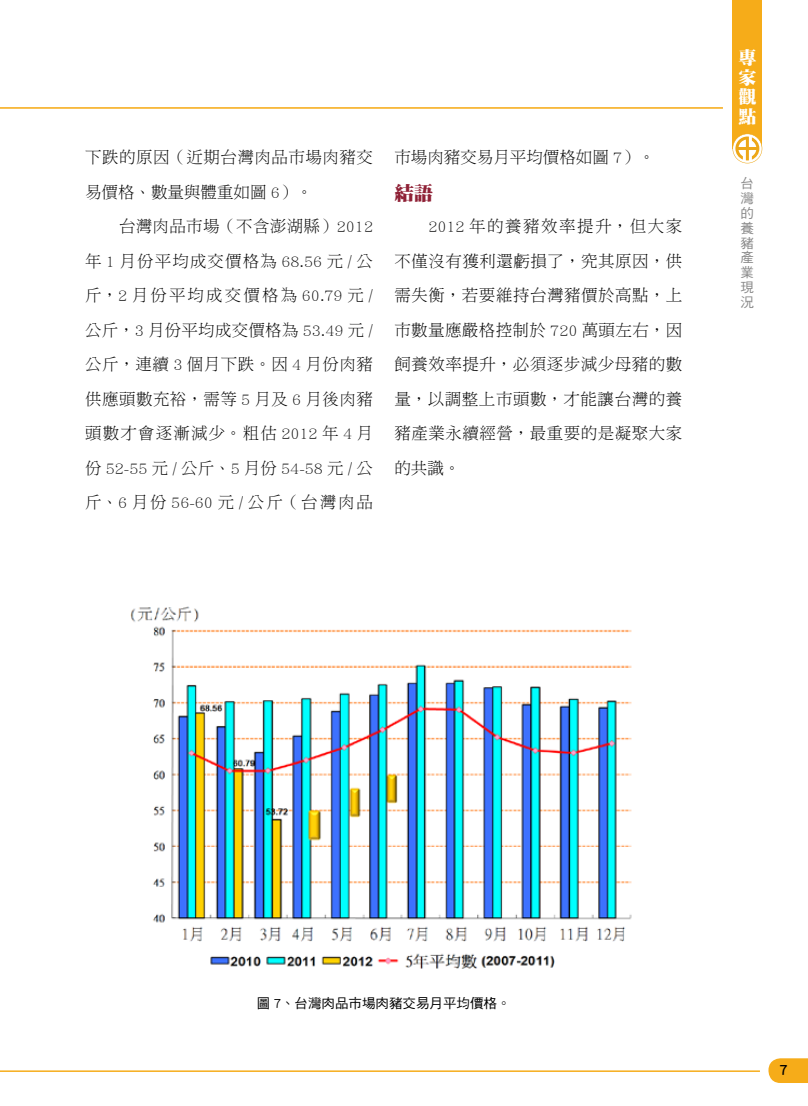
<style>
.page{position:relative;width:808px;height:1106px;background:#fff}
.page>*{position:absolute;margin:0;border:0;box-sizing:border-box;transform-origin:0 0}
.t1{font:19.5px "DF Ming Std W12";color:#8f2136}
.t2{font:18px/19.8px "DF Ming Std W12";color:#fff;text-align:justify}
.t3{font:16.5px/34.5px "DF Ming Std W3";letter-spacing:.03em;color:#000;text-align:justify}
.t4{font:16.5px "DF Ming Std W3";color:#000}
.t5{font:16.5px "DF Ming Std W3";letter-spacing:.07em;color:#000}
.t6{font:16.5px "DF Ming Std W3";letter-spacing:.13em;color:#000}
.t7{font:16.5px "DF Ming Std W3";letter-spacing:.115em;color:#000}
.t8{font:15px "DF Hei Std W7";color:#000}
.t9{font:13.5px "DF Hei Std W5";color:#000}
.t10{font:13.5px/14.9px "DF Hei Std W5";color:#898989;text-align:justify}
</style>
<div class="page">
<div style="left:732px;top:0;width:30px;height:148px;background:#f6ac19"></div>
<svg style="left:732px;top:134px;width:30px;height:29px"></svg>
<img style="left:130px;top:606px;width:502px;height:363px">
<hr style="left:0;top:107px;width:723px;height:1px;background:#f6ac19">
<hr style="left:0;top:1070px;width:760px;height:1px;background:#f6ac19">
<svg style="left:768px;top:1058px;width:40px;height:25px"></svg>
<p class="t3" style="left:85px;top:140px;width:289px">下跌的原因（近期台灣肉品市場肉豬交</p>
<p class="t4" style="left:85px;top:183px;width:229px">易價格、數量與體重如圖 6）。</p>
<p class="t3" style="left:119px;top:209px;width:255px">台灣肉品市場（不含澎湖縣）2012</p>
<p class="t5" style="left:85px;top:252px;width:290px">年 1 月份平均成交價格為 68.56 元 / 公</p>
<p class="t6" style="left:85px;top:286px;width:290px">斤，2 月份平均成交價格為 60.79 元 /</p>
<p class="t3" style="left:85px;top:312px;width:289px">公斤，3 月份平均成交價格為 53.49 元 /</p>
<p class="t3" style="left:85px;top:347px;width:289px">公斤，連續 3 個月下跌。因 4 月份肉豬</p>
<p class="t3" style="left:85px;top:381px;width:289px">供應頭數充裕，需等 5 月及 6 月後肉豬</p>
<p class="t5" style="left:85px;top:424px;width:289px">頭數才會逐漸減少。粗估 2012 年 4 月</p>
<p class="t4" style="left:85px;top:459px;width:290px">份 52-55 元 / 公斤、5 月份 54-58 元 / 公</p>
<p class="t7" style="left:85px;top:493px;width:289px">斤、6 月份 56-60 元 / 公斤（台灣肉品</p>
<p class="t4" style="left:394px;top:148px;width:262px">市場肉豬交易月平均價格如圖 7）。</p>
<p class="t1" style="left:394px;top:183px;width:40px">結語</p>
<p class="t3" style="left:394px;top:209px;width:290px;text-indent:34px">2012 年的養豬效率提升，但大家不僅沒有獲利還虧損了，究其原因，供需失衡，若要維持台灣豬價於高點，上市數量應嚴格控制於 720 萬頭左右，因飼養效率提升，必須逐步減少母豬的數量，以調整上市頭數，才能讓台灣的養豬產業永續經營，最重要的是凝聚大家的共識。</p>
<p class="t2" style="left:738px;top:47px;width:19px">專家觀點</p>
<p class="t10" style="left:741px;top:176px;width:15px">台灣的養豬產業現況</p>
<p class="t9" style="left:257px;top:996px;width:255px">圖 7、台灣肉品市場肉豬交易月平均價格。</p>
<p class="t8" style="left:779px;top:1061px;width:10px">7</p>
</div>
